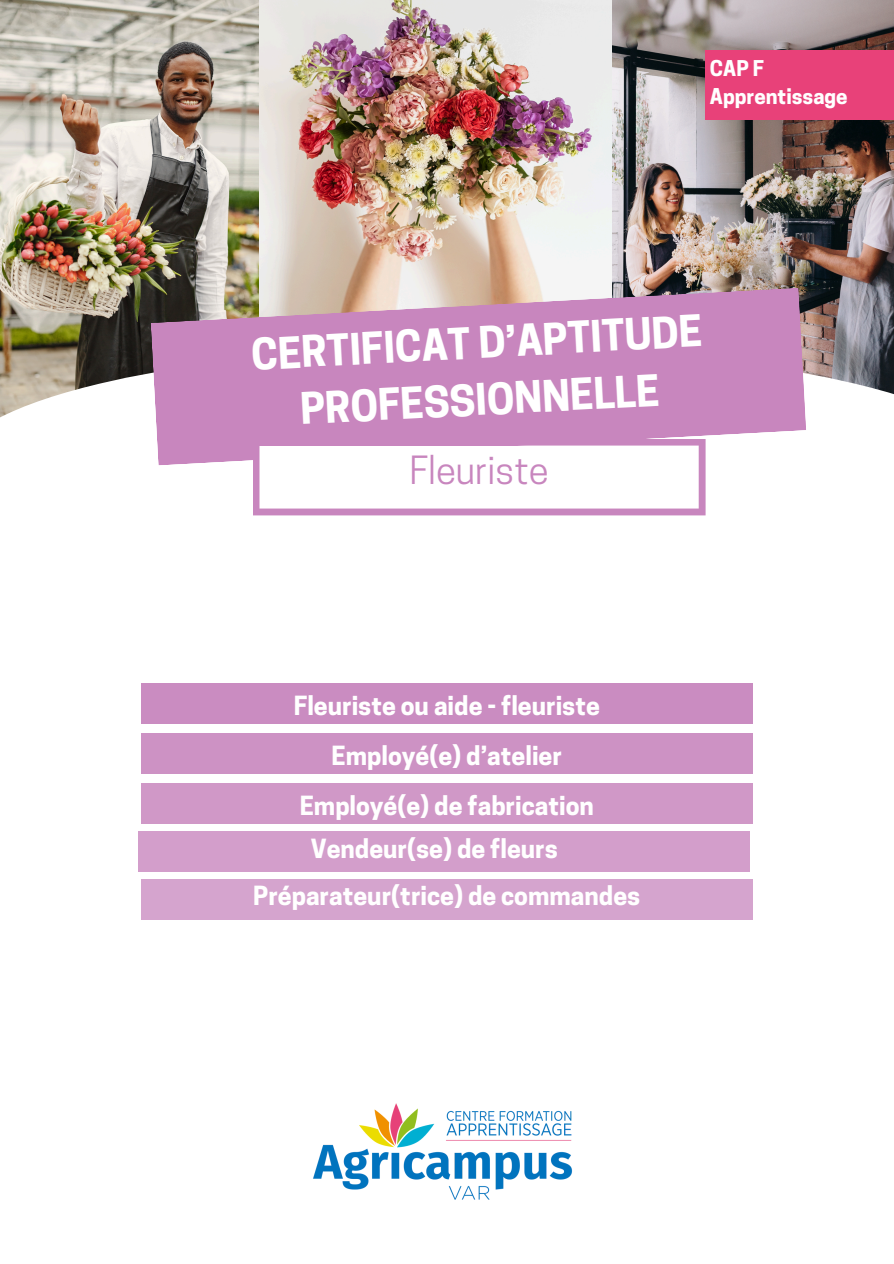
<style>
.page{position:relative;width:894px;height:1264px;background:#fff}
.page>*{position:absolute;margin:0;border:0;box-sizing:border-box;transform-origin:0 0}
.t1{font:700 40.8px/56.8px "Cooper Hewitt";color:#fff;text-align:center}
.t2{font:36.45px "Cooper Hewitt";color:#c886be}
.t3{font:700 24.75px "Cooper Hewitt";color:#fff}
.t4{font:700 20.4px "Cooper Hewitt";color:#fff}
</style>
<div class="page">
<img style="left:0;top:0;width:260px;height:347px">
<img style="left:611px;top:0;width:282px;height:347px">
<img style="left:260px;top:0;width:351px;height:288px">
<svg style="left:0;top:347px;width:893px;height:169px"></svg>
<svg style="left:151px;top:288px;width:655px;height:177px;background:#c68cba"></svg>
<div style="left:141px;top:683px;width:611px;height:40px;background:#c886be"></div>
<div style="left:141px;top:733px;width:611px;height:40px;background:#cd92c4"></div>
<div style="left:141px;top:783px;width:611px;height:40px;background:#d098c7"></div>
<div style="left:138px;top:831px;width:612px;height:40px;background:#d39ecb"></div>
<div style="left:253px;top:445px;width:596px;height:63px;background:#fff"></div>
<svg style="left:253px;top:439px;width:452px;height:76px"></svg>
<div style="left:141px;top:879px;width:611px;height:40px;background:#d5a4ce"></div>
<img style="left:313px;top:1103px;width:259px;height:97px">
<div style="left:705px;top:50px;width:188px;height:70px;background:#e84179"></div>
<h1 class="t4" style="left:709px;top:61px;width:56px">CAP F</h1>
<h2 class="t4" style="left:709px;top:89px;width:139px">Apprentissage</h2>
<p class="t1" style="left:250px;top:331px;width:452px;rotate:-3deg">CERTIFICAT D’APTITUDE<br>PROFESSIONNELLE</p>
<h3 class="t2" style="left:409px;top:457px;width:141px">Fleuriste</h3>
<h3 class="t3" style="left:293px;top:696px;width:307px">Fleuriste ou aide - fleuriste</h3>
<h3 class="t3" style="left:331px;top:746px;width:232px">Employé(e) d’atelier</h3>
<h3 class="t3" style="left:299px;top:796px;width:295px">Employé(e) de fabrication</h3>
<h3 class="t3" style="left:311px;top:839px;width:248px">Vendeur(se) de fleurs</h3>
<p class="t3" style="left:253px;top:886px;width:388px">Préparateur(trice) de commandes</p>
</div>
